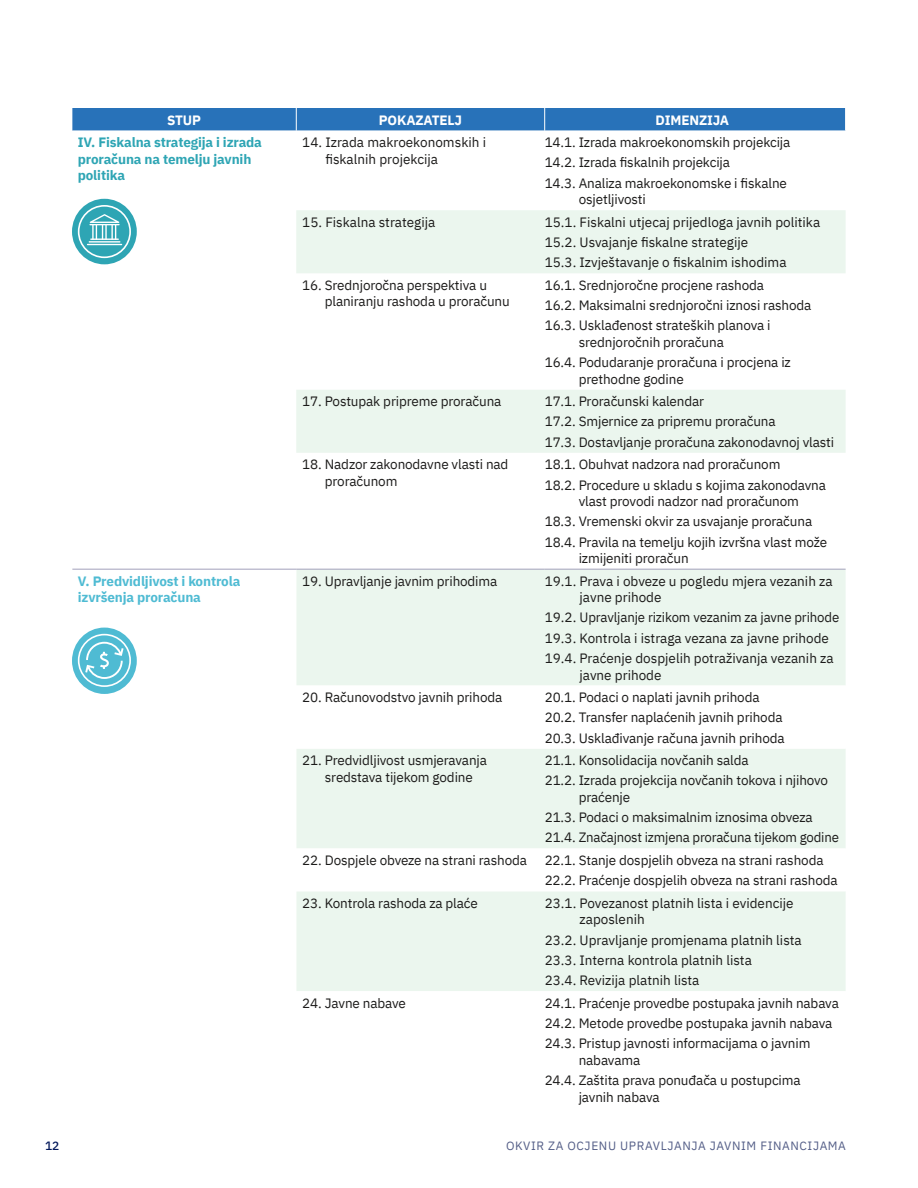
<style>
.page{position:relative;width:918px;height:1188px;background:#fff}
.page>*{position:absolute;margin:0;border:0;box-sizing:border-box;transform-origin:0 0}
.t1{font:13.5px/20.2px "IBM Plex Sans";letter-spacing:-.01em;color:#1c1b1a}
.t2{font:700 13.5px/16.5px "IBM Plex Sans";letter-spacing:-.01em;color:#2ea5b4}
.t3{font:700 13.5px/16.5px "IBM Plex Sans";letter-spacing:-.01em;color:#4fbbd3}
.t4{font:700 13.5px "IBM Plex Sans";letter-spacing:-.01em;color:#fff}
.t5{font:12px "IBM Plex Sans";letter-spacing:.05em;color:#545e87}
.t6{font:500 12px "IBM Plex Sans";color:#02175a}
</style>
<div class="page">
<svg style="left:296px;top:210px;width:550px;height:359px"></svg>
<svg style="left:72px;top:570px;width:774px;height:421px;fill:#ebf6ee"></svg>
<div style="left:72px;top:108px;width:774px;height:23px;background:#2872b9"></div>
<hr style="left:72px;top:569px;width:224px;height:1px;background:#a2a1bb">
<hr style="left:296px;top:569px;width:249px;height:1px;background:#a2a1bb">
<hr style="left:545px;top:569px;width:301px;height:1px;background:#a2a1bb">
<div style="left:72px;top:199px;width:65px;height:65px;background:#2ea5b4;border-radius:50%"></div>
<svg style="left:78px;top:205px;width:53px;height:53px"></svg>
<div style="left:72px;top:628px;width:65px;height:66px;background:#4fbbd3;border-radius:50%"></div>
<svg style="left:78px;top:634px;width:53px;height:53px"></svg>
<p class="t4" style="left:167px;top:109px;width:35px">STUP</p>
<p class="t4" style="left:379px;top:109px;width:85px">POKAZATELJ</p>
<p class="t4" style="left:655px;top:109px;width:75px">DIMENZIJA</p>
<p class="t2" style="left:78px;top:133px;width:186px">IV. Fiskalna strategija i izrada proračuna na temelju javnih politika</p>
<p class="t1" style="left:325px;top:133px;width:162px;line-height:16.5px;text-indent:-23px">14. Izrada makroekonomskih i fiskalnih projekcija</p>
<p class="t1" style="left:545px;top:131px;width:247px">14.1. Izrada makroekonomskih projekcija<br>14.2. Izrada fiskalnih projekcija<br>14.3. Analiza makroekonomske i fiskalne</p>
<p class="t1" style="left:579px;top:188px;width:69px">osjetljivosti</p>
<p class="t1" style="left:302px;top:211px;width:135px">15. Fiskalna strategija</p>
<p class="t1" style="left:545px;top:211px;width:277px">15.1. Fiskalni utjecaj prijedloga javnih politika<br>15.2. Usvajanje fiskalne strategije<br>15.3. Izvještavanje o fiskalnim ishodima</p>
<p class="t1" style="left:325px;top:276px;width:187px;line-height:16.5px;text-indent:-23px">16. Srednjoročna perspektiva u planiranju rashoda u proračunu</p>
<p class="t1" style="left:545px;top:274px;width:268px">16.1. Srednjoročne procjene rashoda<br>16.2. Maksimalni srednjoročni iznosi rashoda<br>16.3. Usklađenost strateških planova i</p>
<p class="t1" style="left:545px;top:331px;width:248px;text-indent:34px">srednjoročnih proračuna<br>16.4. Podudaranje proračuna i procjena iz</p>
<p class="t1" style="left:579px;top:368px;width:107px">prethodne godine</p>
<p class="t1" style="left:302px;top:390px;width:201px">17. Postupak pripreme proračuna</p>
<p class="t1" style="left:545px;top:390px;width:291px">17.1. Proračunski kalendar<br>17.2. Smjernice za pripremu proračuna<br>17.3. Dostavljanje proračuna zakonodavnoj vlasti</p>
<p class="t1" style="left:325px;top:455px;width:185px;line-height:16.5px;text-indent:-23px">18. Nadzor zakonodavne vlasti nad proračunom</p>
<p class="t1" style="left:545px;top:453px;width:283px">18.1. Obuhvat nadzora nad proračunom<br>18.2. Procedure u skladu s kojima zakonodavna</p>
<p class="t1" style="left:545px;top:490px;width:284px;text-indent:34px">vlast provodi nadzor nad proračunom<br>18.3. Vremenski okvir za usvajanje proračuna<br>18.4. Pravila na temelju kojih izvršna vlast može</p>
<p class="t1" style="left:579px;top:547px;width:112px">izmijeniti proračun</p>
<p class="t3" style="left:78px;top:572px;width:164px">V. Predvidljivost i kontrola izvršenja proračuna</p>
<p class="t1" style="left:302px;top:570px;width:197px">19. Upravljanje javnim prihodima</p>
<p class="t1" style="left:580px;top:572px;width:255px;line-height:16.5px;text-indent:-35px">19.1. Prava i obveze u pogledu mjera vezanih za javne prihode</p>
<p class="t1" style="left:545px;top:606px;width:296px">19.2. Upravljanje rizikom vezanim za javne prihode<br>19.3. Kontrola i istraga vezana za javne prihode<br>19.4. Praćenje dospjelih potraživanja vezanih za</p>
<p class="t1" style="left:580px;top:664px;width:84px">javne prihode</p>
<p class="t1" style="left:302px;top:686px;width:202px">20. Računovodstvo javnih prihoda</p>
<p class="t1" style="left:545px;top:686px;width:241px">20.1. Podaci o naplati javnih prihoda<br>20.2. Transfer naplaćenih javnih prihoda<br>20.3. Usklađivanje računa javnih prihoda</p>
<p class="t1" style="left:325px;top:751px;width:164px;line-height:16.5px;text-indent:-23px">21. Predvidljivost usmjeravanja sredstava tijekom godine</p>
<p class="t1" style="left:545px;top:749px;width:285px">21.1. Konsolidacija novčanih salda<br>21.2. Izrada projekcija novčanih tokova i njihovo</p>
<p class="t1" style="left:545px;top:786px;width:296px;text-indent:34px">praćenje<br>21.3. Podaci o maksimalnim iznosima obveza<br>21.4. Značajnost izmjena proračuna tijekom godine</p>
<p class="t1" style="left:302px;top:849px;width:226px">22. Dospjele obveze na strani rashoda</p>
<p class="t1" style="left:545px;top:849px;width:295px">22.1. Stanje dospjelih obveza na strani rashoda<br>22.2. Praćenje dospjelih obveza na strani rashoda</p>
<p class="t1" style="left:302px;top:892px;width:177px">23. Kontrola rashoda za plaće</p>
<p class="t1" style="left:580px;top:894px;width:216px;line-height:16.5px;text-indent:-35px">23.1. Povezanost platnih lista i evidencije zaposlenih</p>
<p class="t1" style="left:545px;top:929px;width:259px">23.2. Upravljanje promjenama platnih lista<br>23.3. Interna kontrola platnih lista<br>23.4. Revizija platnih lista</p>
<p class="t1" style="left:302px;top:992px;width:105px">24. Javne nabave</p>
<p class="t1" style="left:545px;top:992px;width:296px">24.1. Praćenje provedbe postupaka javnih nabava<br>24.2. Metode provedbe postupaka javnih nabava<br>24.3. Pristup javnosti informacijama o javnim</p>
<p class="t1" style="left:545px;top:1049px;width:258px;text-indent:34px">nabavama<br>24.4. Zaštita prava ponuđača u postupcima</p>
<p class="t1" style="left:579px;top:1085px;width:82px">javnih nabava</p>
<p class="t6" style="left:45px;top:1137px;width:16px">12</p>
<p class="t5" style="left:506px;top:1137px;width:341px">OKVIR ZA OCJENU UPRAVLJANJA JAVNIM FINANCIJAMA</p>
</div>
